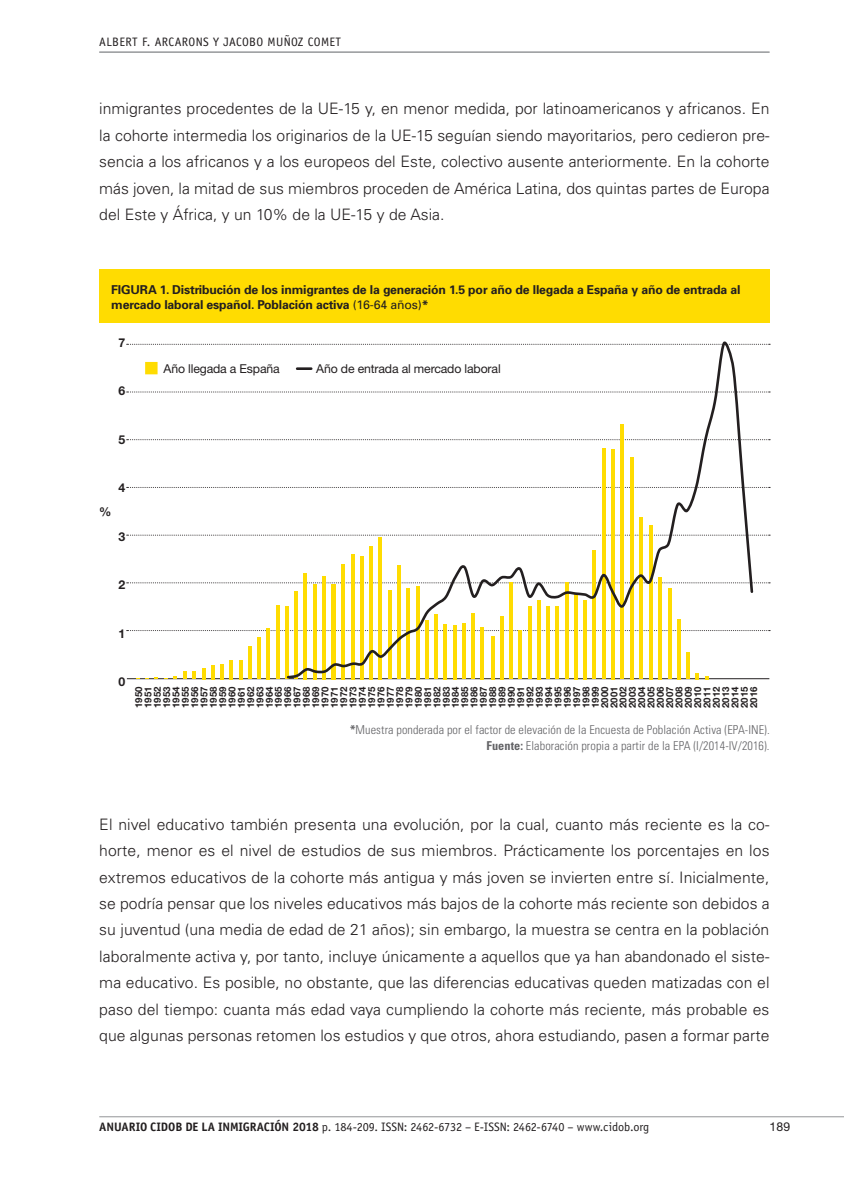
<style>
.page{position:relative;width:844px;height:1191px;background:#fff}
.page>*{position:absolute;margin:0;border:0;box-sizing:border-box;transform-origin:0 0}
.t1{font:300 15.75px/26.4px "Univers";color:#231f20;text-align:justify}
.t2{font:700 12.25px/15.8px "Univers";letter-spacing:-.01em;color:#231f20}
.t3{font:300 condensed 12.25px/15.8px "Univers";letter-spacing:.005em;color:#636366;text-align:right}
.t4{font:12.25px "Officina Sans Std";letter-spacing:-.01em;color:#231f20}
.t5{font:12.25px "Helvetica Neue LT Std";letter-spacing:-.01em;color:#231f20}
.t6{font:12.25px "Officina Sans Std";letter-spacing:.03em;color:#231f20}
.t7{font:700 12.25px "Helvetica Neue LT Std";color:#231f20}
.t8{font:700 9.62px/9.3px "Helvetica Neue LT Std";letter-spacing:.01em;color:#231f20;text-align:justify}
.s1{font-weight:400}
.s2{font-weight:700}
</style>
<div class="page">
<hr style="left:99px;top:52px;width:670px;height:1px;background:#939598">
<hr style="left:99px;top:1116px;width:744px;height:1px;background:#939598">
<div style="left:99px;top:270px;width:670px;height:53px;background:#ffdc01"></div>
<svg style="left:127px;top:344px;width:643px;height:1px"></svg>
<svg style="left:127px;top:391px;width:643px;height:1px"></svg>
<svg style="left:127px;top:439px;width:643px;height:1px"></svg>
<svg style="left:127px;top:487px;width:643px;height:1px"></svg>
<svg style="left:127px;top:535px;width:643px;height:1px"></svg>
<svg style="left:127px;top:582px;width:643px;height:1px"></svg>
<svg style="left:127px;top:630px;width:643px;height:1px"></svg>
<hr style="left:127px;top:678px;width:642px;height:1px;background:#231f20">
<hr style="left:276px;top:605px;width:3px;height:74px;background:#ffdc01">
<hr style="left:266px;top:628px;width:4px;height:51px;background:#ffdc01">
<hr style="left:257px;top:637px;width:4px;height:42px;background:#ffdc01">
<hr style="left:248px;top:646px;width:3px;height:33px;background:#ffdc01">
<hr style="left:239px;top:660px;width:3px;height:19px;background:#ffdc01">
<hr style="left:229px;top:660px;width:4px;height:19px;background:#ffdc01">
<hr style="left:220px;top:664px;width:4px;height:15px;background:#ffdc01">
<hr style="left:211px;top:665px;width:3px;height:14px;background:#ffdc01">
<svg style="left:202px;top:668px;width:3px;height:11px"></svg>
<svg style="left:183px;top:671px;width:13px;height:8px"></svg>
<svg style="left:173px;top:676px;width:4px;height:3px"></svg>
<svg style="left:145px;top:677px;width:13px;height:2px"></svg>
<svg style="left:285px;top:341px;width:469px;height:339px"></svg>
<div style="left:145px;top:362px;width:12px;height:12px;background:#ffdc01;border:2px solid #ffdc01"></div>
<div style="left:316px;top:364px;width:184px;height:9px;background:#fff"></div>
<hr style="left:297px;top:367px;width:14px;height:3px;background:#231f20">
<p class="t6" style="left:99px;top:35px;width:243px">ALBERT F. ARCARONS Y JACOBO MUÑOZ COMET</p>
<p class="t1" style="left:99px;top:95px;width:671px">inmigrantes procedentes de la UE-15 y, en menor medida, por latinoamericanos y africanos. En la cohorte intermedia los originarios de la UE-15 seguían siendo mayoritarios, pero cedieron pre&shy;sencia a los africanos y a los europeos del Este, colectivo ausente anteriormente. En la cohorte más joven, la mitad de sus miembros proceden de América Latina, dos quintas partes de Europa del Este y África, y un 10% de la UE-15 y de Asia.</p>
<p class="t2" style="left:111px;top:281px;width:630px">FIGURA 1. Distribución de los inmigrantes de la generación 1.5 por año de llegada a España y año de entrada al mercado laboral español. Población activa <span class="s1">(16-64 años)</span>*</p>
<p class="t7" style="left:119px;top:335px;width:8px">7</p>
<p class="t7" style="left:119px;top:383px;width:8px">6</p>
<p class="t7" style="left:119px;top:432px;width:8px">5</p>
<p class="t7" style="left:119px;top:480px;width:8px">4</p>
<p class="t7" style="left:119px;top:529px;width:8px">3</p>
<p class="t7" style="left:119px;top:577px;width:8px">2</p>
<p class="t7" style="left:119px;top:626px;width:8px">1</p>
<p class="t7" style="left:119px;top:674px;width:8px">0</p>
<p class="t5" style="left:163px;top:361px;width:118px">Año llegada a España</p>
<p class="t5" style="left:316px;top:361px;width:186px">Año de entrada al mercado laboral</p>
<p class="t7" style="left:99px;top:504px;width:14px">%</p>
<p class="t8" style="left:134px;top:708px;width:23px;rotate:-90deg">1950<br>1951<br>1952<br>1953<br>1954<br>1955<br>1956<br>1957<br>1958<br>1959<br>1960<br>1961<br>1962<br>1963<br>1964<br>1965<br>1966<br>1967<br>1968<br>1969<br>1970<br>1971<br>1972<br>1973<br>1974<br>1975<br>1976<br>1977<br>1978<br>1979<br>1980<br>1981<br>1982<br>1983<br>1984<br>1985<br>1986<br>1987<br>1988<br>1989<br>1990<br>1991<br>1992<br>1993<br>1994<br>1995<br>1996<br>1997<br>1998<br>1999<br>2000<br>2001<br>2002<br>2003<br>2004<br>2005<br>2006<br>2007<br>2008<br>2009<br>2010<br>2011<br>2012<br>2013<br>2014<br>2015<br>2016</p>
<p class="t3" style="left:350px;top:722px;width:421px"><span class="s2">*</span>Muestra ponderada por el factor de elevación de la Encuesta de Población Activa (EPA-INE).<br><span class="s2">Fuente:</span> Elaboración propia a partir de la EPA (I/2014-IV/2016).</p>
<p class="t1" style="left:99px;top:810px;width:671px">El nivel educativo también presenta una evolución, por la cual, cuanto más reciente es la co&shy;horte, menor es el nivel de estudios de sus miembros. Prácticamente los porcentajes en los extremos educativos de la cohorte más antigua y más joven se invierten entre sí. Inicialmente, se podría pensar que los niveles educativos más bajos de la cohorte más reciente son debidos a su juventud (una media de edad de 21 años); sin embargo, la muestra se centra en la población laboralmente activa y, por tanto, incluye únicamente a aquellos que ya han abandonado el siste&shy;ma educativo. Es posible, no obstante, que las diferencias educativas queden matizadas con el paso del tiempo: cuanta más edad vaya cumpliendo la cohorte más reciente, más probable es que algunas personas retomen los estudios y que otros, ahora estudiando, pasen a formar parte</p>
<p class="t4" style="left:99px;top:1119px;width:551px"><span class="s2">ANUARIO CIDOB DE LA INMIGRACIÓN 2018</span> p. 184-209. ISSN: 2462-6732 – E-ISSN: 2462-6740 – www.cidob.org</p>
<p class="t5" style="left:769px;top:1119px;width:22px">189</p>
</div>
